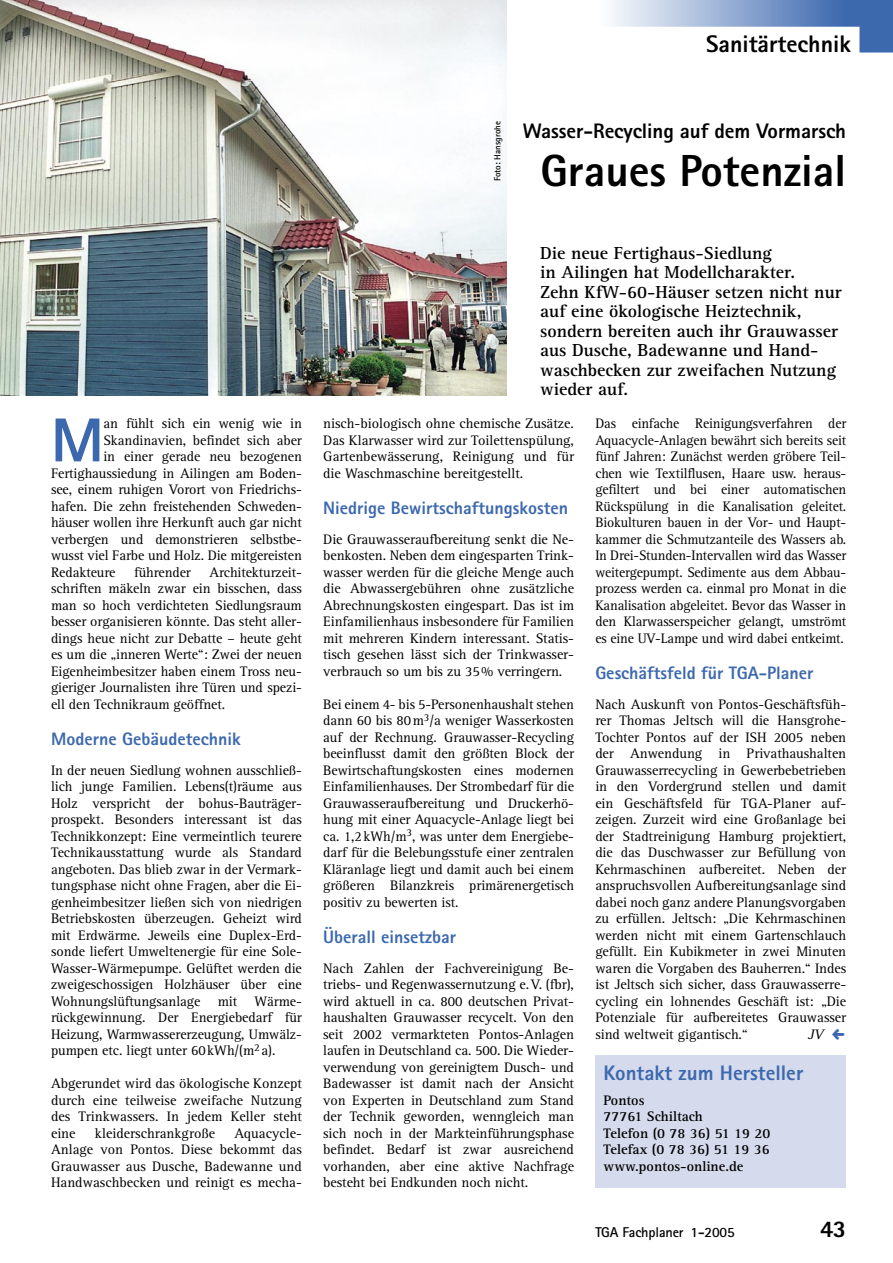
<style>
.page{position:relative;width:893px;height:1263px;background:#fff}
.page>*{position:absolute;margin:0;border:0;box-sizing:border-box;transform-origin:0 0}
.T01c_Grund_m_Ini{font:800 62.1px "Rotis Sans Serif";color:#3c68ae}
.T08b_HÜ{font:800 45px "Rotis Sans Serif";color:#000}
.t1{font:800 24px "Rotis Sans Serif";color:#000}
.T08a_Dach{font:800 21px "Rotis Sans Serif";letter-spacing:-.005em;color:#000}
.T09a_Kasten{font:800 21px "Rotis Sans Serif";color:#3c68ae}
.T08c_Vorspann{font:700 18px/19.5px "Rotis Serif";color:#000}
.T04a_ZÜ_1{font:800 18px "Rotis Sans Serif";color:#3c68ae}
.T01b_Grund_n_ZÜ{font:14.25px/16.5px "Rotis Serif";letter-spacing:-.005em;color:#000;text-align:justify}
.T01a_Grund{font:14.25px/16.5px "Rotis Serif";color:#000;text-align:justify}
.T01c_Grund_m_Ini-2{font:14.25px/16.5px "Rotis Serif";letter-spacing:-.005em;color:#000;text-align:justify}
.T09b_Kas_-Text{font:700 14.25px/16.5px "Rotis Serif";color:#000}
.t2{font:700 14.25px "Rotis Sans Serif";letter-spacing:-.01em;color:#000}
.T01b_Grund_n_ZÜ-2{font:italic 14.25px "Rotis Serif";color:#000}
.T07a_Foto{font:700 9px "Rotis Sans Serif";color:#000}
</style>
<div class="page">
<svg style="left:612px;top:0;width:281px;height:53px"></svg>
<img style="left:0;top:0;width:506px;height:395px">
<div style="left:595px;top:1055px;width:251px;height:132px;background:#d5daed"></div>
<p class="t1" style="left:706px;top:29px;width:146px">Sanitärtechnik</p>
<p class="T07a_Foto" style="left:492px;top:181px;width:62px;rotate:-90deg">Foto: Hansgrohe</p>
<p class="T08a_Dach" style="left:523px;top:117px;width:325px">Wasser-Recycling auf dem Vormarsch</p>
<p class="T08b_HÜ" style="left:540px;top:142px;width:307px">Graues Potenzial</p>
<p class="T01c_Grund_m_Ini" style="left:51px;top:401px;width:54px">M</p>
<p class="T01c_Grund_m_Ini-2" style="left:103px;top:416px;width:200px">an fühlt sich ein wenig wie in</p>
<p class="T01c_Grund_m_Ini-2" style="left:103px;top:432px;width:200px">Skandinavien, befindet sich aber</p>
<p class="T01c_Grund_m_Ini-2" style="left:103px;top:449px;width:200px">in einer gerade neu bezogenen</p>
<p class="T01c_Grund_m_Ini-2" style="left:51px;top:465px;width:252px">Fertighaussiedung in Ailingen am Boden-</p>
<p class="T01c_Grund_m_Ini-2" style="left:51px;top:482px;width:252px">see, einem ruhigen Vorort von Friedrichs-</p>
<p class="T01c_Grund_m_Ini-2" style="left:51px;top:498px;width:252px">hafen. Die zehn freistehenden Schweden-</p>
<p class="T01c_Grund_m_Ini-2" style="left:51px;top:515px;width:252px">häuser wollen ihre Herkunft auch gar nicht</p>
<p class="T01c_Grund_m_Ini-2" style="left:51px;top:531px;width:252px">verbergen und demonstrieren selbstbe-</p>
<p class="T01c_Grund_m_Ini-2" style="left:51px;top:548px;width:252px">wusst viel Farbe und Holz. Die mitgereisten</p>
<p class="T01c_Grund_m_Ini-2" style="left:51px;top:564px;width:66px">Redakteure</p>
<p class="T01c_Grund_m_Ini-2" style="left:134px;top:564px;width:58px">führender</p>
<p class="T01c_Grund_m_Ini-2" style="left:51px;top:564px;width:252px;text-indent:158px">Architekturzeit&shy;schriften mäkeln zwar ein bisschen, dass man so hoch verdichteten Siedlungsraum besser organisieren könnte. Das steht aller&shy;dings heue nicht zur Debatte – heute geht es um die „inneren Werte“: Zwei der neuen Eigenheimbesitzer haben einem Tross neu&shy;gieriger Journalisten ihre Türen und spezi&shy;ell den Technikraum geöffnet.</p>
<p class="T04a_ZÜ_1" style="left:51px;top:727px;width:191px">Moderne Gebäudetechnik</p>
<p class="T01b_Grund_n_ZÜ" style="left:51px;top:762px;width:252px">In der neuen Siedlung wohnen ausschließ&shy;lich junge Familien. Lebens(t)räume aus Holz verspricht der bohus-Bauträger&shy;prospekt. Besonders interessant ist das Technikkonzept: Eine vermeintlich teurere Technikausstattung wurde als Standard angeboten. Das blieb zwar in der Vermark&shy;tungsphase nicht ohne Fragen, aber die Ei&shy;genheimbesitzer ließen sich von niedrigen Betriebskosten überzeugen. Geheizt wird mit Erdwärme. Jeweils eine Duplex-Erd&shy;sonde liefert Umweltenergie für eine Sole-Wasser-Wärmepumpe. Gelüftet werden die zweigeschossigen Holzhäuser über eine Wohnungslüftungsanlage mit Wärme&shy;rückgewinnung. Der Energiebedarf für Heizung, Warmwassererzeugung, Umwälz&shy;pumpen etc. liegt unter 60 kWh/(m<sup>2</sup> a).</p>
<p class="T01a_Grund" style="left:51px;top:1076px;width:252px">Abgerundet wird das ökologische Konzept durch eine teilweise zweifache Nutzung des Trinkwassers. In jedem Keller steht eine</p>
<p class="T01a_Grund" style="left:51px;top:1125px;width:252px;text-indent:183px">Aquacycle-Anlage von Pontos. Diese bekommt das Grauwasser aus Dusche, Badewanne und Handwaschbecken und reinigt es mecha-</p>
<p class="T01a_Grund" style="left:95px;top:1125px;width:122px">kleiderschrankgroße</p>
<p class="T08c_Vorspann" style="left:540px;top:243px;width:303px">Die neue Fertighaus-Siedlung<br>in Ailingen hat Modellcharakter.<br>Zehn KfW-60-Häuser setzen nicht nur auf eine ökologische Heiztechnik, sondern bereiten auch ihr Grauwasser aus Dusche, Badewanne und Hand&shy;waschbecken zur zweifachen Nutzung wieder auf.</p>
<p class="T01a_Grund" style="left:323px;top:416px;width:252px">nisch-biologisch ohne chemische Zusätze.<br>Das Klarwasser wird zur Toilettenspülung, Gartenbewässerung, Reinigung und für die Waschmaschine bereitgestellt.</p>
<p class="T04a_ZÜ_1" style="left:323px;top:496px;width:246px">Niedrige Bewirtschaftungskosten</p>
<p class="T01b_Grund_n_ZÜ" style="left:323px;top:531px;width:252px">Die Grauwasseraufbereitung senkt die Ne&shy;benkosten. Neben dem eingesparten Trink&shy;wasser werden für die gleiche Menge auch die Abwassergebühren ohne zusätzliche Abrechnungskosten eingespart. Das ist im Einfamilienhaus insbesondere für Familien mit mehreren Kindern interessant. Statis&shy;tisch gesehen lässt sich der Trinkwasser&shy;verbrauch so um bis zu 35 % verringern.</p>
<p class="T01a_Grund" style="left:323px;top:696px;width:252px">Bei einem 4- bis 5-Personenhaushalt stehen dann 60 bis 80 m<sup>3</sup>/a weniger Wasserkosten auf der Rechnung. Grauwasser-Recycling beeinflusst damit den größten Block der Bewirtschaftungskosten eines modernen Einfamilienhauses. Der Strombedarf für die Grauwasseraufbereitung und Druckerhö&shy;hung mit einer Aquacycle-Anlage liegt bei ca. 1,2 kWh/m<sup>3</sup>, was unter dem Energiebe&shy;darf für die Belebungsstufe einer zentralen Kläranlage liegt und damit auch bei einem größeren Bilanzkreis primärenergetisch positiv zu bewerten ist.</p>
<p class="T04a_ZÜ_1" style="left:323px;top:925px;width:134px">Überall einsetzbar</p>
<p class="T01b_Grund_n_ZÜ" style="left:323px;top:960px;width:252px">Nach Zahlen der Fachvereinigung Be&shy;triebs- und Regenwassernutzung e. V. (fbr), wird aktuell in ca. 800 deutschen Privat&shy;haushalten Grauwasser recycelt. Von den seit 2002 vermarkteten Pontos-Anlagen laufen in Deutschland ca. 500. Die Wieder&shy;verwendung von gereinigtem Dusch- und Badewasser ist damit nach der Ansicht von Experten in Deutschland zum Stand der Technik geworden, wenngleich man sich noch in der Markteinführungsphase befindet. Bedarf ist zwar ausreichend vorhanden, aber eine aktive Nachfrage besteht bei Endkunden noch nicht.</p>
<p class="T01a_Grund" style="left:595px;top:416px;width:252px">Das einfache Reinigungsverfahren der Aquacycle-Anlagen bewährt sich bereits seit fünf Jahren: Zunächst werden gröbere Teil&shy;chen wie Textilflusen, Haare usw. heraus&shy;gefiltert und bei einer automatischen Rückspülung in die Kanalisation geleitet.<br>Biokulturen bauen in der Vor- und Haupt&shy;kammer die Schmutzanteile des Wassers ab.<br>In Drei-Stunden-Intervallen wird das Wasser weitergepumpt. Sedimente aus dem Abbau&shy;prozess werden ca. einmal pro Monat in die Kanalisation abgeleitet. Bevor das Wasser in den Klarwasserspeicher gelangt, umströmt es eine UV-Lampe und wird dabei entkeimt.</p>
<p class="T04a_ZÜ_1" style="left:595px;top:661px;width:220px">Geschäftsfeld für TGA-Planer</p>
<p class="T01b_Grund_n_ZÜ" style="left:595px;top:696px;width:252px">Nach Auskunft von Pontos-Geschäftsfüh&shy;rer Thomas Jeltsch will die Hansgrohe-Tochter Pontos auf der ISH 2005 neben der Anwendung in Privathaushalten Grauwasserrecycling in Gewerbebetrieben in den Vordergrund stellen und damit ein Geschäftsfeld für TGA-Planer auf&shy;zeigen. Zurzeit wird eine Großanlage bei der Stadtreinigung Hamburg projektiert, die das Duschwasser zur Befüllung von Kehrmaschinen aufbereitet. Neben der anspruchsvollen Aufbereitungsanlage sind dabei noch ganz andere Planungsvorgaben zu erfüllen. Jeltsch: „Die Kehrmaschinen werden nicht mit einem Gartenschlauch gefüllt. Ein Kubikmeter in zwei Minuten waren die Vorgaben des Bauherren.“ Indes ist Jeltsch sich sicher, dass Grauwasserre&shy;cycling ein lohnendes Geschäft ist: „Die Potenziale für aufbereitetes Grauwasser sind weltweit gigantisch.“</p>
<p class="T01b_Grund_n_ZÜ-2" style="left:808px;top:1026px;width:17px">JV</p>
<p class="T09a_Kasten" style="left:604px;top:1060px;width:201px">Kontakt zum Hersteller</p>
<p class="T09b_Kas_-Text" style="left:604px;top:1092px;width:168px">Pontos<br>77761 Schiltach<br>Telefon (0 78 36) 51 19 20<br>Telefax (0 78 36) 51 19 36 www.pontos-online.de</p>
<p class="t2" style="left:595px;top:1223px;width:141px">TGA Fachplaner 1-2005</p>
<p class="t1" style="left:820px;top:1213px;width:28px">43</p>
</div>
